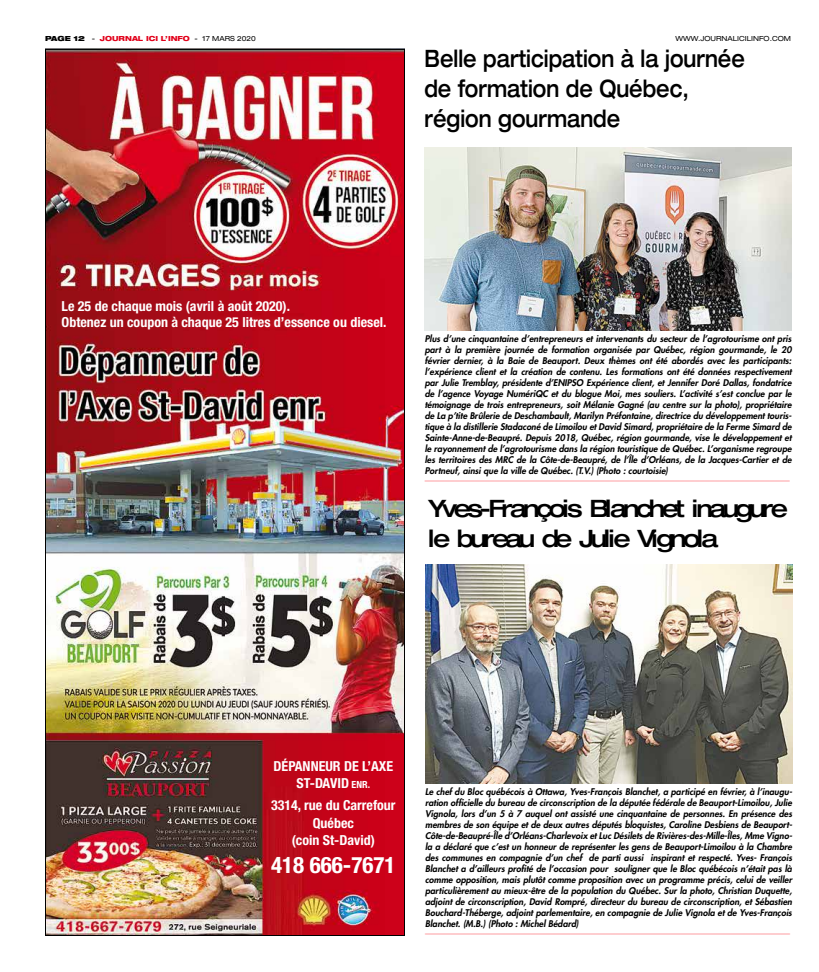
<style>
.page{position:relative;width:819px;height:972px;background:#fff}
.page>*{position:absolute;margin:0;border:0;box-sizing:border-box;transform-origin:0 0}
.t1{font:500 expanded 24px/30px "Helvetica Neue LT Std";color:#000;scale:.78 1}
.t2{font:500 expanded 24px/30px "Helvetica Neue LT Std";letter-spacing:-.15em;color:#000}
.t3{font:700 condensed 22.7px "Helvetica Neue LT Std";color:#fff}
.t4{font:700 condensed 13.8px/17.7px "Helvetica Neue LT Std";color:#fff;text-align:center}
.t5{font:10px "Futura Std";color:#fd4f57}
.t6{font:italic 800 9px/11px "Futura Std";color:#000;text-align:justify}
.t7{font:800 expanded 7px "Helvetica Neue LT Std";color:#e2001a}
.t8{font:expanded 7px "Helvetica Neue LT Std";color:#000}
.s1{font-weight:900;color:#000}
.s2{font-weight:400;color:#000}
.s3{font-size:9.9px}
</style>
<div class="page">
<img style="left:47px;top:51px;width:356px;height:883px">
<img style="left:424px;top:147px;width:368px;height:184px">
<img style="left:425px;top:565px;width:367px;height:219px">
<p class="t7" style="left:45px;top:34px;width:212px"><span class="s1">PAGE 12</span> <span class="s2">-</span> JOURNAL ICI L’INFO <span class="s2">- 17 MARS 2020</span></p>
<p class="t8" style="left:676px;top:34px;width:117px">WWW.JOURNALICILINFO.COM</p>
<h1 class="t1" style="left:424px;top:43px;width:412px">Belle participation à la journée de formation de Québec, région gourmande</h1>
<h3 class="t4" style="left:62px;top:297px;width:327px;line-height:16.6px;text-align:left">Le 25 de chaque mois (avril à août 2020).<br>Obtenez un coupon à chaque 25 litres d’essence ou diesel.</h3>
<p class="t6" style="left:425px;top:333px;width:368px">Plus d’une cinquantaine d’entrepreneurs et intervenants du secteur de l’agrotourisme ont pris part à la première journée de formation organisée par Québec, région gourmande, le 20 février dernier, à la Baie de Beauport. Deux thèmes ont été abordés avec les participants: l’expérience client et la création de contenu. Les formations ont été données respectivement par Julie Tremblay, présidente d’ENIPSO Expérience client, et Jennifer Doré Dallas, fondatrice de l’agence Voyage NumériQC et du blogue Moi, mes souliers. L’activité s’est conclue par le témoignage de trois entrepreneurs, soit Mélanie Gagné (au centre sur la photo), propriétaire de La p’tite Brûlerie de Deschambault, Marilyn Préfontaine, directrice du développement touris&shy;tique à la distillerie Stadaconé de Limoilou et David Simard, propriétaire de la Ferme Simard de Sainte-Anne-de-Beaupré. Depuis 2018, Québec, région gourmande, vise le développement et le rayonnement de l’agrotourisme dans la région touristique de Québec. L’organisme regroupe les territoires des MRC de la Côte-de-Beaupré, de l’Île d’Orléans, de la Jacques-Cartier et de Portneuf, ainsi que la ville de Québec. (T.V.) (Photo : courtoisie)</p>
<p class="t5" style="left:425px;top:470px;width:366px">_________________________________________________________________________</p>
<h1 class="t2" style="left:428px;top:493px;width:361px">Yves-François Blanchet inaugure le bureau de Julie Vignola</h1>
<h3 class="t4" style="left:274px;top:757px;width:121px">DÉPANNEUR DE L’AXE<br>ST-DAVID <span class="s3">ENR.</span></h3>
<h3 class="t4" style="left:271px;top:796px;width:126px">3314, rue du Carrefour<br>Québec<br>(coin St-David)</h3>
<h2 class="t3" style="left:271px;top:851px;width:126px">418 666-7671</h2>
<p class="t6" style="left:425px;top:787px;width:369px">Le chef du Bloc québécois à Ottawa, Yves-François Blanchet, a participé en février, à l’inaugu&shy;ration officielle du bureau de circonscription de la députée fédérale de Beauport-Limoilou, Julie Vignola, lors d’un 5 à 7 auquel ont assisté une cinquantaine de personnes. En présence des membres de son équipe et de deux autres députés bloquistes, Caroline Desbiens de Beauport-Côte-de-Beaupré-Île d’Orléans-Charlevoix et Luc Désilets de Rivières-des-Mille-Îles, Mme Vigno&shy;la a déclaré que c’est un honneur de représenter les gens de Beauport-Limoilou à la Chambre des communes en compagnie d’un chef de parti aussi inspirant et respecté. Yves- François Blanchet a d’ailleurs profité de l’occasion pour souligner que le Bloc québécois n’était pas là comme opposition, mais plutôt comme proposition avec un programme précis, celui de veiller particulièrement au mieux-être de la population du Québec. Sur la photo, Christian Duquette, adjoint de circonscription, David Rompré, directeur du bureau de circonscription, et Sébastien Bouchard-Théberge, adjoint parlementaire, en compagnie de Julie Vignola et de Yves-François Blanchet. (M.B.) (Photo : Michel Bédard)</p>
<p class="t5" style="left:425px;top:923px;width:367px">_________________________________________________________________________</p>
</div>
